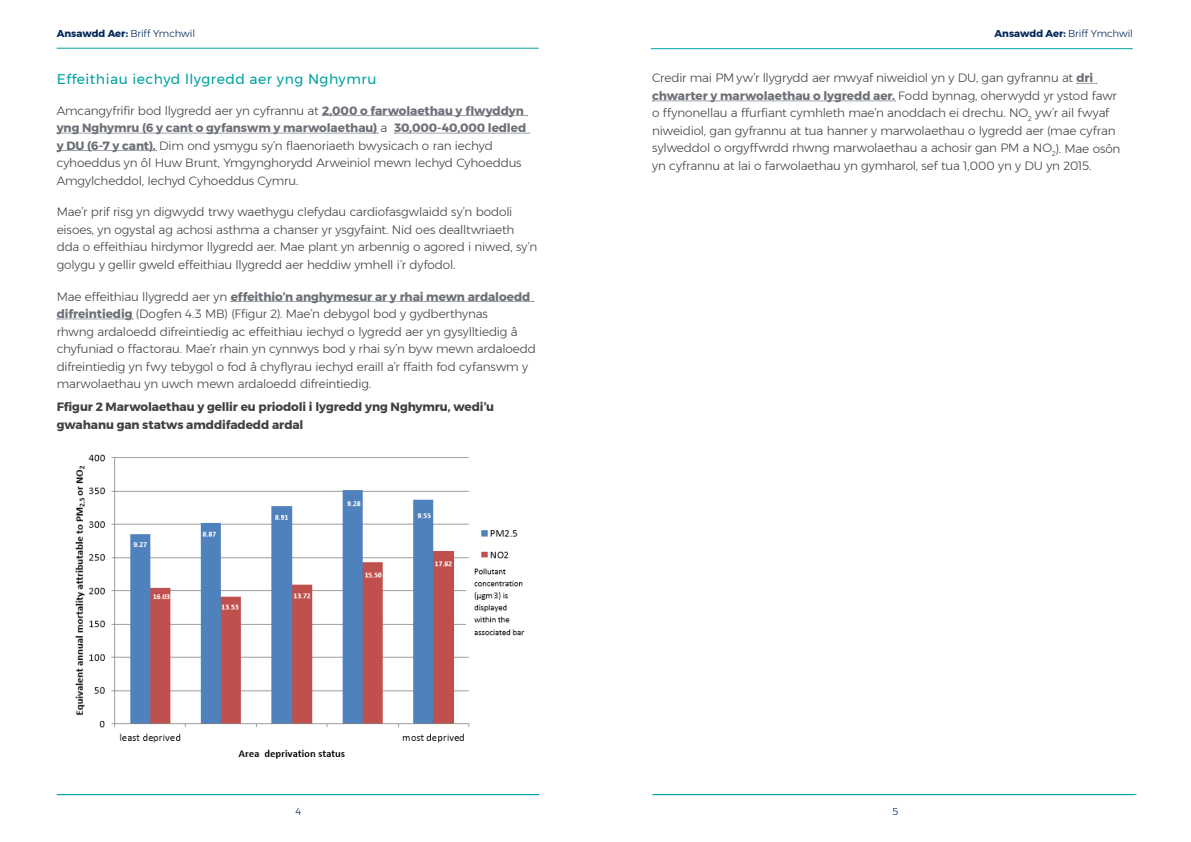
<style>
.page{position:relative;width:1191px;height:842px;background:#fff}
.page>*{position:absolute;margin:0;border:0;box-sizing:border-box;transform-origin:0 0}
.t1{font:14px "Montserrat";letter-spacing:.035em;color:#00a1a2}
.t2{font:300 12px/17.5px "Montserrat";letter-spacing:-.015em;color:#414042}
.t3{font:700 12px/17.5px "Montserrat";letter-spacing:-.005em;color:#414042}
.t4{font:300 10px "Montserrat";letter-spacing:-.01em;color:#002659}
.s1{font-weight:700}
.s2{font-weight:700;color:#6c7077}
</style>
<div class="page">
<hr style="left:652px;top:794px;width:482px;height:1px;background:#00a1a2">
<svg style="left:1076px;top:83px;width:20px;height:1px"></svg>
<svg style="left:652px;top:101px;width:243px;height:1px"></svg>
<hr style="left:654px;top:794px;width:482px;height:1px;background:#00a1a2">
<hr style="left:651px;top:48px;width:481px;height:1px;background:#00a1a2">
<hr style="left:57px;top:48px;width:482px;height:1px;background:#00a1a2">
<svg style="left:322px;top:115px;width:205px;height:1px"></svg>
<svg style="left:57px;top:133px;width:321px;height:1px"></svg>
<svg style="left:394px;top:133px;width:135px;height:1px"></svg>
<svg style="left:57px;top:150px;width:100px;height:1px"></svg>
<svg style="left:231px;top:301px;width:303px;height:1px"></svg>
<svg style="left:57px;top:319px;width:76px;height:1px"></svg>
<img style="left:75px;top:454px;width:449px;height:305px">
<hr style="left:57px;top:794px;width:482px;height:1px;background:#00a1a2">
<p class="t4" style="left:57px;top:26px;width:140px"><span class="s1">Ansawdd Aer:</span> Briff Ymchwil</p>
<p class="t4" style="left:994px;top:26px;width:140px"><span class="s1">Ansawdd Aer:</span> Briff Ymchwil</p>
<p class="t1" style="left:57px;top:69px;width:321px">Effeithiau iechyd llygredd aer yng Nghymru</p>
<p class="t2" style="left:57px;top:101px;width:471px">Amcangyfrifir bod llygredd aer yn cyfrannu at <span class="s2">2,000 o farwolaethau y flwyddyn yng Nghymru (6 y cant o gyfanswm y marwolaethau)</span> a <span class="s2">30,000-40,000 ledled y DU (6-7 y cant).</span> Dim ond ysmygu sy’n flaenoriaeth bwysicach o ran iechyd cyhoeddus yn ôl Huw Brunt, Ymgynghorydd Arweiniol mewn Iechyd Cyhoeddus Amgylcheddol, Iechyd Cyhoeddus Cymru.</p>
<p class="t2" style="left:57px;top:203px;width:482px">Mae’r prif risg yn digwydd trwy waethygu clefydau cardiofasgwlaidd sy’n bodoli eisoes, yn ogystal ag achosi asthma a chanser yr ysgyfaint. Nid oes dealltwriaeth dda o effeithiau hirdymor llygredd aer. Mae plant yn arbennig o agored i niwed, sy’n golygu y gellir gweld effeithiau llygredd aer heddiw ymhell i’r dyfodol.</p>
<p class="t2" style="left:57px;top:287px;width:481px">Mae effeithiau llygredd aer yn <span class="s2">effeithio’n anghymesur ar y rhai mewn ardaloedd difreintiedig</span> (Dogfen 4.3 MB) (Ffigur 2). Mae’n debygol bod y gydberthynas<br>rhwng ardaloedd difreintiedig ac effeithiau iechyd o lygredd aer yn gysylltiedig â chyfuniad o ffactorau. Mae’r rhain yn cynnwys bod y rhai sy’n byw mewn ardaloedd difreintiedig yn fwy tebygol o fod â chyflyrau iechyd eraill a’r ffaith fod cyfanswm y marwolaethau yn uwch mewn ardaloedd difreintiedig.</p>
<p class="t3" style="left:57px;top:398px;width:439px">Ffigur 2 Marwolaethau y gellir eu priodoli i lygredd yng Nghymru, wedi’u gwahanu gan statws amddifadedd ardal</p>
<p class="t2" style="left:652px;top:69px;width:470px">Credir mai PM yw’r llygrydd aer mwyaf niweidiol yn y DU, gan gyfrannu at <span class="s2">dri chwarter y marwolaethau o lygredd aer.</span> Fodd bynnag, oherwydd yr ystod fawr o ffynonellau a ffurfiant cymhleth mae’n anoddach ei drechu. NO<sub>2</sub> yw’r ail fwyaf niweidiol, gan gyfrannu at tua hanner y marwolaethau o lygredd aer (mae cyfran sylweddol o orgyffwrdd rhwng marwolaethau a achosir gan PM a NO<sub>2</sub>). Mae osôn yn cyfrannu at lai o farwolaethau yn gymharol, sef tua 1,000 yn y DU yn 2015.</p>
<p class="t4" style="left:295px;top:804px;width:7px">4</p>
<p class="t4" style="left:892px;top:804px;width:8px">5</p>
</div>
